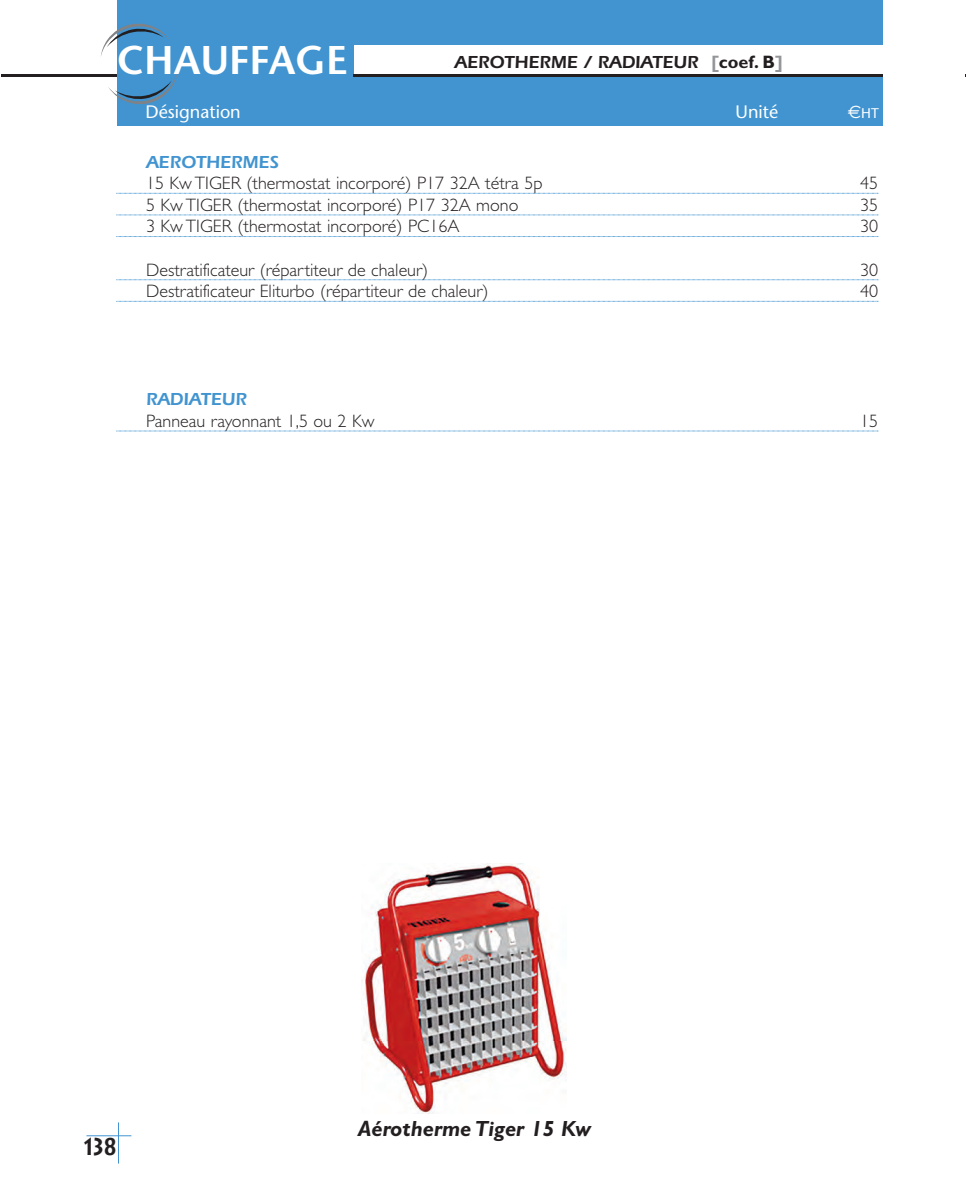
<style>
.page{position:relative;width:966px;height:1194px;background:#fff}
.page>*{position:absolute;margin:0;border:0;box-sizing:border-box;transform-origin:0 0}
.t1{font:600 40px "Stone Sans";color:#fff}
.t2{font:700 24px "Lithos";color:#231f20;scale:.8 1}
.t3{font:italic 700 22px "Gill Sans";color:#231f20}
.t4{font:300 18px/21.6px "Gill Sans";color:#231f20}
.t5{font:600 18px "Itc Eras";color:#231f20}
.t6{font:600 18px "Itc Eras";color:#4194d0}
.t7{font:18px "Stone Sans";color:#fff}
.t8{font:14px "Stone Sans";color:#fff}
.s1{font-family:"Gill Sans";font-weight:700;color:#939598}
.s2{font-family:"Gill Sans";font-weight:700}
.s3{font-family:"Euro Sans";font-size:18px}
</style>
<div class="page">
<hr style="left:118px;top:1122px;width:1px;height:41px;background:#4194d0">
<hr style="left:86px;top:1135px;width:45px;height:1px;background:#4194d0">
<svg style="left:116px;top:193px;width:762px;height:1px"></svg>
<svg style="left:116px;top:214px;width:762px;height:1px"></svg>
<svg style="left:116px;top:236px;width:762px;height:1px"></svg>
<svg style="left:116px;top:279px;width:762px;height:1px"></svg>
<svg style="left:116px;top:301px;width:762px;height:1px"></svg>
<svg style="left:116px;top:430px;width:762px;height:1px"></svg>
<img style="left:361px;top:863px;width:205px;height:251px">
<div style="left:117px;top:0;width:765px;height:126px;background:#4194d0"></div>
<svg style="left:101px;top:23px;width:69px;height:33px"></svg>
<svg style="left:108px;top:72px;width:70px;height:32px"></svg>
<div style="left:354px;top:46px;width:529px;height:28px;background:#fff"></div>
<hr style="left:1px;top:74px;width:116px;height:3px;background:#231f20">
<hr style="left:354px;top:74px;width:528px;height:3px;background:#231f20">
<h1 class="t1" style="left:117px;top:44px;width:232px">CHAUFFAGE</h1>
<p class="t5" style="left:454px;top:56px;width:330px">AEROTHERME / RADIATEUR <span class="s1">[</span><span class="s2">coef. B</span><span class="s1">]</span></p>
<p class="t7" style="left:145px;top:105px;width:97px">Désignation</p>
<p class="t7" style="left:735px;top:105px;width:44px">Unité</p>
<p class="t8" style="left:847px;top:108px;width:33px"><span class="s3">€</span>HT</p>
<p class="t6" style="left:146px;top:155px;width:134px">AEROTHERMES</p>
<p class="t4" style="left:146px;top:174px;width:398px">15 Kw TIGER (thermostat incorporé) P17 32A tétra 5p<br>5 Kw TIGER (thermostat incorporé) P17 32A mono<br>3 Kw TIGER (thermostat incorporé) PC16A</p>
<p class="t4" style="left:146px;top:261px;width:344px">Destratificateur (répartiteur de chaleur)<br>Destratificateur Eliturbo (répartiteur de chaleur)</p>
<p class="t6" style="left:146px;top:393px;width:102px">RADIATEUR</p>
<p class="t4" style="left:146px;top:412px;width:230px">Panneau rayonnant 1,5 ou 2 Kw</p>
<p class="t4" style="left:860px;top:174px;width:19px;text-align:justify">45<br>35<br>30</p>
<p class="t4" style="left:860px;top:261px;width:19px">30<br>40</p>
<p class="t4" style="left:860px;top:412px;width:19px">15</p>
<h2 class="t2" style="left:84px;top:1132px;width:43px">138</h2>
<p class="t3" style="left:357px;top:1121px;width:235px">Aérotherme Tiger 15 Kw</p>
</div>
